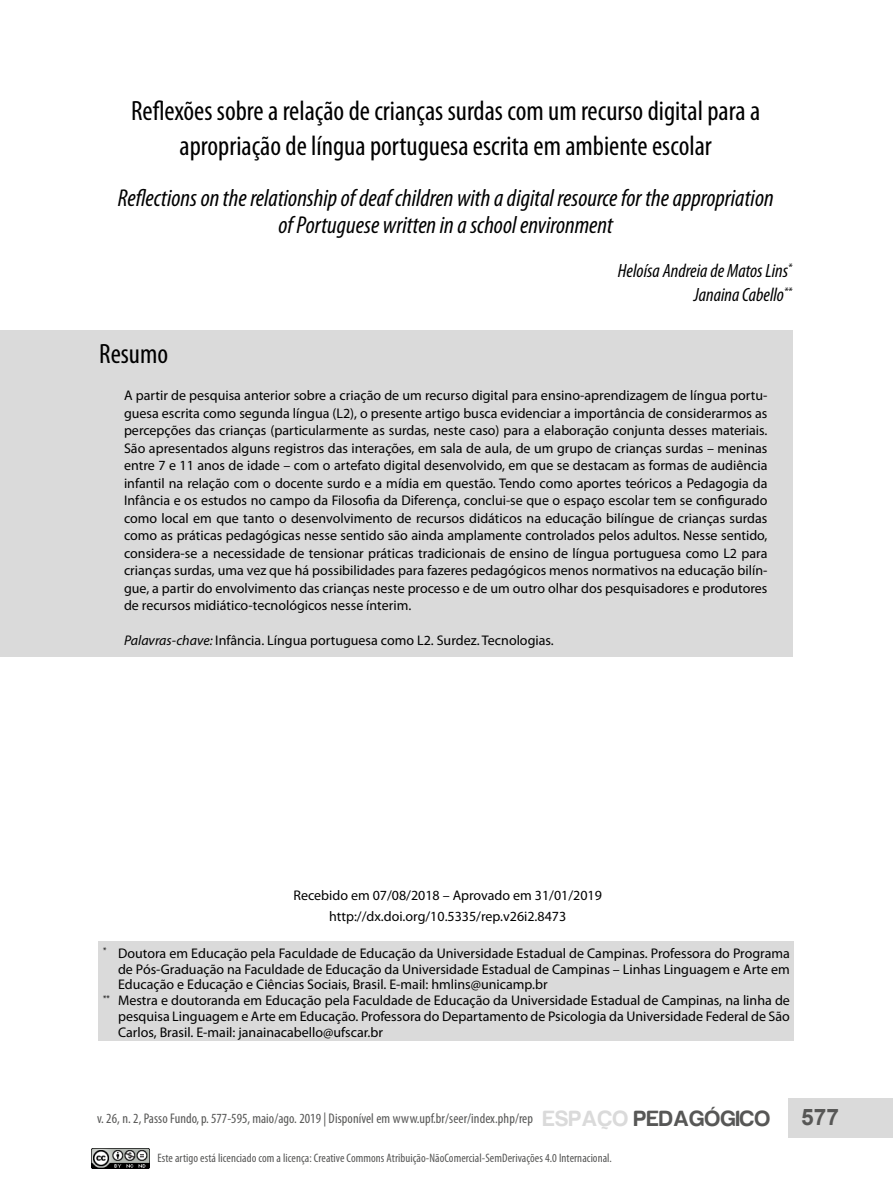
<style>
.page{position:relative;width:893px;height:1191px;background:#fff}
.page>*{position:absolute;margin:0;border:0;box-sizing:border-box;transform-origin:0 0}
.t1{font:condensed 28px/35px "Myriad Pro";color:#000;text-align:center}
.t2{font:italic condensed 24.5px/26.2px "Myriad Pro";color:#000;text-align:center}
.t3{font:700 22.75px "Arial";color:#575756}
.t4{font:italic condensed 19.25px/24.5px "Myriad Pro";color:#000;text-align:right}
.t5{font:14px/17.5px "Myriad Pro";color:#000;text-align:justify}
.t6{font:condensed 14px "Myriad Pro";letter-spacing:.005em;color:#575756}
.t7{font:condensed 12.25px "Myriad Pro";letter-spacing:.005em;color:#575756}
.s1{font-style:italic}
.s2{font-family:"Harabara";font-stretch:normal;font-size:22.75px;color:#dadada}
.s3{font-family:"Harabara";font-stretch:normal;font-size:22.75px}
</style>
<div class="page">
<div style="left:788px;top:1098px;width:105px;height:39px;background:#dadada"></div>
<img style="left:92px;top:1148px;width:58px;height:20px">
<div style="left:0;top:330px;width:792px;height:327px;background:#dadada"></div>
<div style="left:98px;top:941px;width:696px;height:99px;background:#dadada"></div>
<h1 class="t1" style="left:131px;top:93px;width:631px">Reflexões sobre a relação de crianças surdas com um recurso digital para a apropriação de língua portuguesa escrita em ambiente escolar</h1>
<h2 class="t2" style="left:118px;top:185px;width:657px">Reflections on the relationship of deaf children with a digital resource for the appropriation of Portuguese written in a school environment</h2>
<h3 class="t4" style="left:618px;top:258px;width:176px">Heloísa Andreia de Matos Lins<sup>*<br></sup>Janaina Cabello<sup>**</sup></h3>
<h1 class="t1" style="left:99px;top:336px;width:70px">Resumo</h1>
<p class="t5" style="left:124px;top:387px;width:645px">A partir de pesquisa anterior sobre a criação de um recurso digital para ensino-aprendizagem de língua portu&shy;guesa escrita como segunda língua (L2), o presente artigo busca evidenciar a importância de considerarmos as percepções das crianças (particularmente as surdas, neste caso) para a elaboração conjunta desses materiais.<br>São apresentados alguns registros das interações, em sala de aula, de um grupo de crianças surdas – meninas entre 7 e 11 anos de idade – com o artefato digital desenvolvido, em que se destacam as formas de audiência infantil na relação com o docente surdo e a mídia em questão. Tendo como aportes teóricos a Pedagogia da Infância e os estudos no campo da Filosofia da Diferença, conclui-se que o espaço escolar tem se configurado como local em que tanto o desenvolvimento de recursos didáticos na educação bilíngue de crianças surdas como as práticas pedagógicas nesse sentido são ainda amplamente controlados pelos adultos. Nesse sentido, considera-se a necessidade de tensionar práticas tradicionais de ensino de língua portuguesa como L2 para crianças surdas, uma vez que há possibilidades para fazeres pedagógicos menos normativos na educação bilín&shy;gue, a partir do envolvimento das crianças neste processo e de um outro olhar dos pesquisadores e produtores de recursos midiático-tecnológicos nesse ínterim.</p>
<p class="t5" style="left:124px;top:632px;width:431px"><span class="s1">Palavras-chave:</span> Infância. Língua portuguesa como L2. Surdez. Tecnologias.</p>
<p class="t5" style="left:293px;top:884px;width:310px;line-height:21px;text-align:center">Recebido em 07/08/2018 – Aprovado em 31/01/2019 http://dx.doi.org/10.5335/rep.v26i2.8473</p>
<p class="t5" style="left:103px;top:944px;width:688px"><sup>*</sup> Doutora em Educação pela Faculdade de Educação da Universidade Estadual de Campinas. Professora do Programa</p>
<p class="t5" style="left:118px;top:960px;width:673px">de Pós-Graduação na Faculdade de Educação da Universidade Estadual de Campinas – Linhas Linguagem e Arte em</p>
<p class="t5" style="left:118px;top:975px;width:431px">Educação e Educação e Ciências Sociais, Brasil. E-mail: hmlins@unicamp.br</p>
<p class="t5" style="left:103px;top:991px;width:688px"><sup>**</sup> Mestra e doutoranda em Educação pela Faculdade de Educação da Universidade Estadual de Campinas, na linha de</p>
<p class="t5" style="left:118px;top:1007px;width:673px">pesquisa Linguagem e Arte em Educação. Professora do Departamento de Psicologia da Universidade Federal de São</p>
<p class="t5" style="left:118px;top:1023px;width:266px">Carlos, Brasil. E-mail: janainacabello@ufscar.br</p>
<p class="t6" style="left:97px;top:1109px;width:675px">v. 26, n. 2, Passo Fundo,p. 577-595, maio/ago. 2019 | Disponível em www.upf.br/seer/index.php/rep <span class="s2">ESPAÇO</span> <span class="s3">PEDAGÓGICO</span></p>
<h3 class="t3" style="left:801px;top:1102px;width:39px">577</h3>
<p class="t7" style="left:157px;top:1150px;width:456px">Este artigo está licenciado com a licença: Creative Commons Atribuição-NãoComercial-SemDerivações 4.0 Internacional.</p>
</div>
